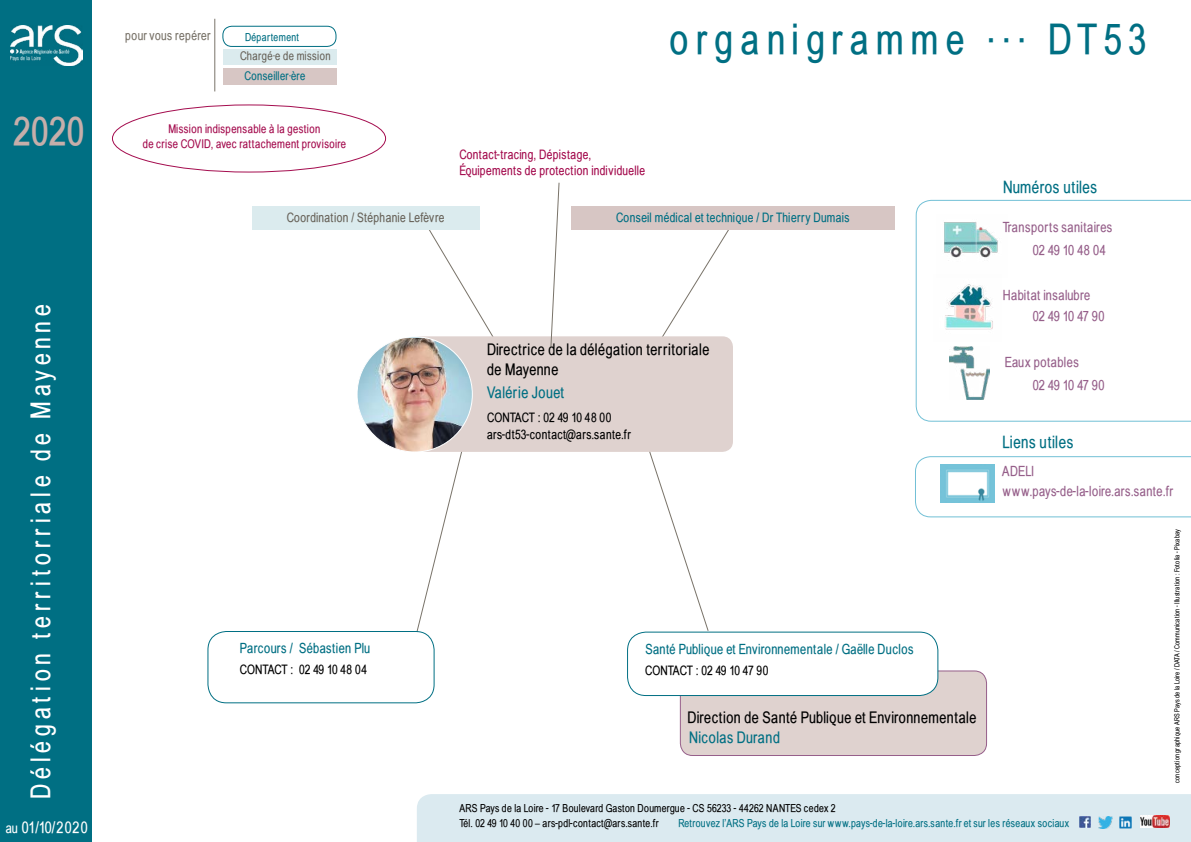
<style>
.page{position:relative;width:1191px;height:842px;background:#fff}
.page>*{position:absolute;margin:0;border:0;box-sizing:border-box;transform-origin:0 0}
.t1{font:42px "Babel Sans";letter-spacing:.185em;color:#006f83}
.t2{font:700 39px "Babel Sans";color:#c6aeaa}
.t3{font:27px "Babel Sans";letter-spacing:.18em;color:#fff}
.t4{font:17px "Babel Sans";letter-spacing:.035em;color:#006f83}
.t5{font:16px/19.2px "Babel Sans";letter-spacing:.035em;color:#000}
.t6{font:16px "Babel Sans";letter-spacing:.03em;color:#006f83}
.t7{font:16px "Babel Sans";letter-spacing:.06em;color:#fff}
.t8{font:14px/19.8px "Babel Sans";letter-spacing:.035em;color:#965f8a}
.t9{font:14px "Babel Sans";letter-spacing:.03em;color:#006f83}
.t10{font:13px/15.6px "Babel Sans";letter-spacing:.035em;color:#a40c4e}
.t11{font:13px/17.2px "Babel Sans";letter-spacing:.035em;color:#000}
.t12{font:13px "Babel Sans";letter-spacing:.035em;color:#006f83}
.t13{font:13px "Babel Sans";color:#000}
.t14{font:13px "Babel Sans";letter-spacing:.035em;color:#69645b}
.t15{font:13px "Babel Sans";letter-spacing:.035em;color:#797369}
.t16{font:12px/14.4px "Babel Sans";letter-spacing:.035em;color:#a40c4e;text-align:center}
.t17{font:12px "Babel Sans";letter-spacing:.035em;color:#69645b}
.t18{font:12px "Babel Sans";letter-spacing:.025em;color:#006f83}
.t19{font:11px/15px "Babel Sans";letter-spacing:.03em;color:#000}
.t20{font:11px "Babel Sans";letter-spacing:.035em;color:#006f83}
.t21{font:7px "Babel Sans";letter-spacing:.03em;color:#000}
.s1{font-size:14px}
</style>
<div class="page">
<div style="left:417px;top:794px;width:774px;height:48px;background:#dbeaf0"></div>
<img style="left:1140px;top:816px;width:29px;height:12px">
<div style="left:0;top:0;width:91px;height:842px;background:#006f83"></div>
<img style="left:11px;top:25px;width:71px;height:41px">
<div style="left:680px;top:671px;width:306px;height:84px;background:#dfd2cf;border-radius:12px"></div>
<div style="left:680px;top:670px;width:307px;height:86px;border:1px solid #965f8a;border-radius:12px"></div>
<svg style="left:416px;top:452px;width:46px;height:181px"></svg>
<svg style="left:647px;top:452px;width:62px;height:180px"></svg>
<svg style="left:429px;top:227px;width:64px;height:109px"></svg>
<svg style="left:662px;top:230px;width:68px;height:109px"></svg>
<div style="left:222px;top:26px;width:114px;height:21px;border:1px solid #006f83;border-radius:9px"></div>
<div style="left:409px;top:336px;width:324px;height:116px;background:#dfd2cf;border-radius:11px"></div>
<div style="left:252px;top:206px;width:227px;height:24px;background:#dbebee"></div>
<div style="left:571px;top:206px;width:323px;height:24px;background:#d7c6c4"></div>
<hr style="left:214px;top:19px;width:1px;height:72px;background:#797369">
<div style="left:627px;top:632px;width:311px;height:63px;background:#fff;border-radius:18px"></div>
<div style="left:627px;top:632px;width:311px;height:64px;border:1px solid #006f83;border-radius:18px"></div>
<div style="left:207px;top:631px;width:227px;height:72px;border:1px solid #006f83;border-radius:18px"></div>
<img style="left:358px;top:338px;width:114px;height:114px">
<svg style="left:915px;top:200px;width:276px;height:222px"></svg>
<img style="left:933px;top:275px;width:68px;height:66px">
<img style="left:949px;top:346px;width:40px;height:53px">
<div style="left:223px;top:49px;width:114px;height:16px;background:#dbebee"></div>
<div style="left:223px;top:68px;width:114px;height:16px;background:#d7c6c4"></div>
<svg style="left:915px;top:456px;width:276px;height:61px"></svg>
<svg style="left:550px;top:182px;width:10px;height:165px"></svg>
<h2 class="t2" style="left:14px;top:109px;width:73px">2020</h2>
<h3 class="t3" style="left:26px;top:799px;width:496px;rotate:-90deg">Délégation territorriale de Mayenne</h3>
<p class="t7" style="left:6px;top:819px;width:84px"><span class="s1">au</span> 01/10/2020</p>
<p class="t15" style="left:125px;top:28px;width:87px">pour vous repérer</p>
<p class="t20" style="left:245px;top:31px;width:55px">Département</p>
<p class="t17" style="left:240px;top:49px;width:92px">Chargé·e de mission</p>
<p class="t18" style="left:245px;top:69px;width:62px">Conseiller·ère</p>
<p class="t16" style="left:143px;top:122px;width:205px">Mission indispensable à la gestion<br>de crise COVID, avec rattachement provisoire</p>
<h1 class="t1" style="left:670px;top:16px;width:478px">organigramme ... DT53</h1>
<p class="t10" style="left:459px;top:147px;width:187px">Contact-tracing, Dépistage,<br>Équipements de protection individuelle</p>
<p class="t4" style="left:1003px;top:177px;width:96px">Numéros utiles</p>
<p class="t14" style="left:287px;top:210px;width:159px">Coordination / Stéphanie Lefèvre</p>
<p class="t12" style="left:616px;top:210px;width:235px">Conseil médical et technique / Dr Thierry Dumais</p>
<p class="t5" style="left:487px;top:340px;width:224px">Directrice de la délégation territoriale de Mayenne</p>
<p class="t6" style="left:487px;top:383px;width:79px">Valérie Jouet</p>
<p class="t9" style="left:240px;top:640px;width:132px">Parcours / Sébastien Plu</p>
<p class="t13" style="left:240px;top:662px;width:129px">CONTACT : 02 49 10 48 04</p>
<p class="t11" style="left:487px;top:409px;width:145px">CONTACT : 02 49 10 48 00 ars-dt53-contact@ars.sante.fr</p>
<p class="t9" style="left:645px;top:641px;width:270px">Santé Publique et Environnementale / Gaëlle Duclos</p>
<p class="t13" style="left:645px;top:663px;width:125px">CONTACT : 02 49 10 47 90</p>
<p class="t5" style="left:687px;top:708px;width:290px">Direction de Santé Publique et Environnementale</p>
<p class="t6" style="left:689px;top:729px;width:92px">Nicolas Durand</p>
<p class="t8" style="left:1003px;top:218px;width:111px">Transports sanitaires</p>
<p class="t8" style="left:1032px;top:240px;width:75px">02 49 10 48 04</p>
<p class="t8" style="left:1003px;top:285px;width:89px">Habitat insalubre</p>
<p class="t8" style="left:1032px;top:306px;width:73px">02 49 10 47 90</p>
<p class="t8" style="left:1004px;top:353px;width:75px">Eaux potables</p>
<p class="t8" style="left:1032px;top:376px;width:73px">02 49 10 47 90</p>
<p class="t4" style="left:1002px;top:432px;width:73px">Liens utiles</p>
<p class="t8" style="left:1002px;top:461px;width:172px">ADELI www.pays-de-la-loire.ars.sante.fr</p>
<p class="t21" style="left:1172px;top:783px;width:255px;rotate:-90deg">conception graphique ARS Pays de la Loire / DATA / Communication - Illustration : Fotolia - Pixabay</p>
<p class="t19" style="left:459px;top:800px;width:378px">ARS Pays de la Loire - 17 Boulevard Gaston Doumergue - CS 56233 - 44262 NANTES cedex 2<br>Tél. 02 49 10 40 00 – ars-pdl-contact@ars.sante.fr</p>
<p class="t20" style="left:678px;top:817px;width:392px">Retrouvez l’ARS Pays de la Loire sur www.pays-de-la-loire.ars.sante.fr et sur les réseaux sociaux</p>
</div>
